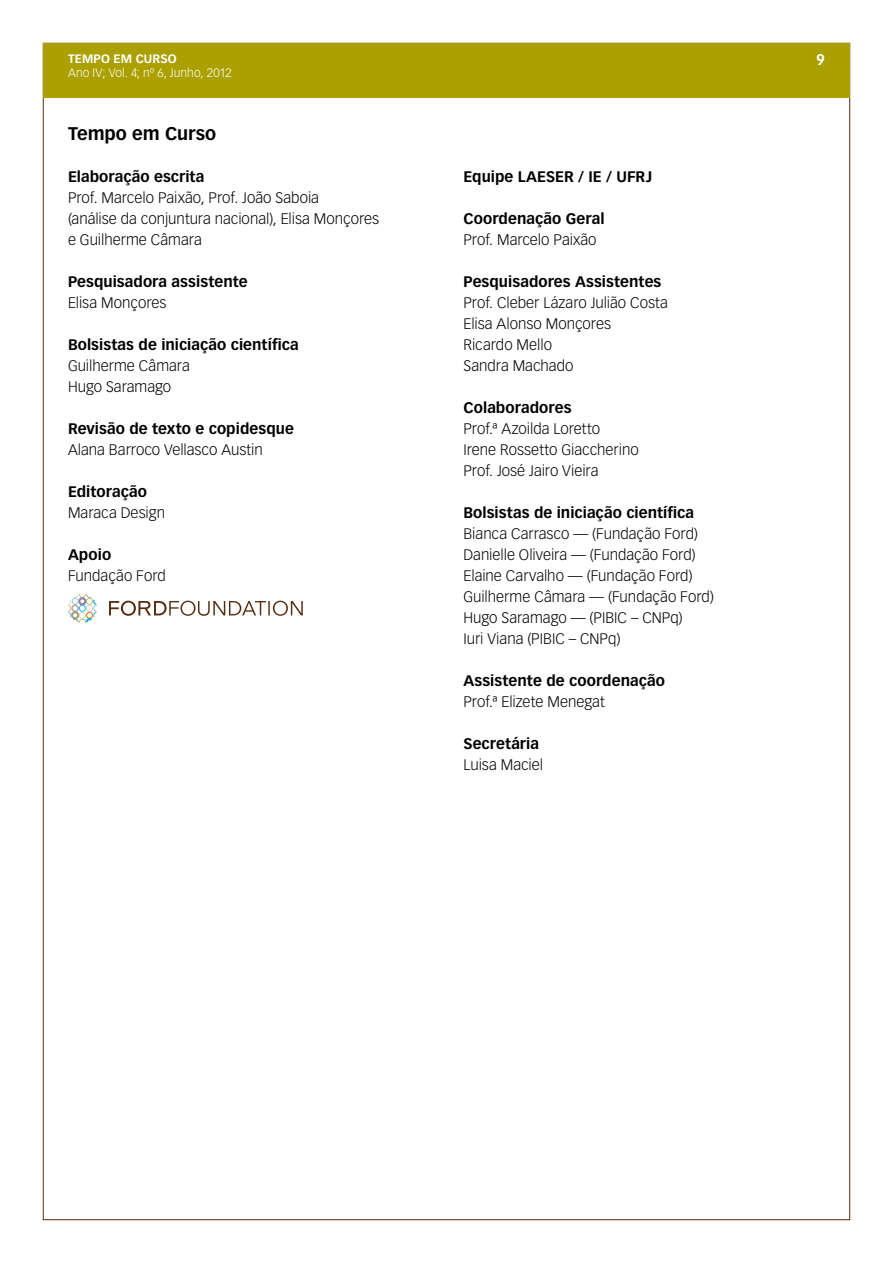
<style>
.page{position:relative;width:893px;height:1263px;background:#fff}
.page>*{position:absolute;margin:0;border:0;box-sizing:border-box;transform-origin:0 0}
.t1{font:700 18px "Vectora LT Std";letter-spacing:-.005em;color:#000}
.t2{font:300 15px/21px "Vectora LT Std";color:#000}
.t3{font:700 15px "Vectora LT Std";letter-spacing:.005em;color:#000}
.t4{font:700 15px "Vectora LT Std";color:#fff}
.t5{font:300 12px "Vectora LT Std";letter-spacing:.01em;color:#fff}
.t6{font:700 12px "Vectora LT Std";letter-spacing:.01em;color:#fff}
</style>
<div class="page">
<div style="left:43px;top:43px;width:806px;height:55px;background:#aba000"></div>
<svg style="left:109px;top:601px;width:194px;height:15px"></svg>
<svg style="left:68px;top:594px;width:29px;height:29px"></svg>
<p class="t6" style="left:68px;top:51px;width:110px">TEMPO EM CURSO</p>
<p class="t4" style="left:816px;top:51px;width:10px">9</p>
<p class="t5" style="left:68px;top:66px;width:165px">Ano IV; Vol. 4; nº 6, Junho, 2012</p>
<p class="t1" style="left:68px;top:122px;width:149px">Tempo em Curso</p>
<p class="t3" style="left:68px;top:167px;width:138px">Elaboração escrita</p>
<p class="t2" style="left:68px;top:187px;width:313px">Prof. Marcelo Paixão, Prof. João Saboia<br>(análise da conjuntura nacional), Elisa Monçores e Guilherme Câmara</p>
<p class="t3" style="left:68px;top:272px;width:181px">Pesquisadora assistente</p>
<p class="t2" style="left:68px;top:292px;width:100px">Elisa Monçores</p>
<p class="t3" style="left:68px;top:335px;width:232px">Bolsistas de iniciação científica</p>
<p class="t2" style="left:68px;top:355px;width:123px">Guilherme Câmara<br>Hugo Saramago</p>
<p class="t3" style="left:68px;top:419px;width:227px">Revisão de texto e copidesque</p>
<p class="t2" style="left:68px;top:439px;width:196px">Alana Barroco Vellasco Austin</p>
<p class="t3" style="left:68px;top:482px;width:80px">Editoração</p>
<p class="t2" style="left:68px;top:502px;width:99px">Maraca Design</p>
<p class="t3" style="left:68px;top:545px;width:45px">Apoio</p>
<p class="t2" style="left:68px;top:565px;width:99px">Fundação Ford</p>
<p class="t3" style="left:463px;top:167px;width:190px">Equipe LAESER / IE / UFRJ</p>
<p class="t3" style="left:463px;top:209px;width:143px">Coordenação Geral</p>
<p class="t2" style="left:463px;top:229px;width:135px">Prof. Marcelo Paixão</p>
<p class="t3" style="left:463px;top:272px;width:199px">Pesquisadores Assistentes</p>
<p class="t2" style="left:463px;top:292px;width:206px">Prof. Cleber Lázaro Julião Costa<br>Elisa Alonso Monçores<br>Ricardo Mello<br>Sandra Machado</p>
<p class="t3" style="left:463px;top:398px;width:109px">Colaboradores</p>
<p class="t2" style="left:463px;top:418px;width:177px">Prof.ª Azoilda Loretto<br>Irene Rossetto Giaccherino<br>Prof. José Jairo Vieira</p>
<p class="t3" style="left:463px;top:503px;width:232px">Bolsistas de iniciação científica</p>
<p class="t2" style="left:463px;top:523px;width:252px">Bianca Carrasco — (Fundação Ford)<br>Danielle Oliveira — (Fundação Ford)<br>Elaine Carvalho — (Fundação Ford)<br>Guilherme Câmara — (Fundação Ford)<br>Hugo Saramago — (PIBIC – CNPq)<br>Iuri Viana (PIBIC – CNPq)</p>
<p class="t3" style="left:463px;top:671px;width:203px">Assistente de coordenação</p>
<p class="t2" style="left:463px;top:691px;width:143px">Prof.ª Elizete Menegat</p>
<p class="t3" style="left:463px;top:734px;width:77px">Secretária</p>
<p class="t2" style="left:463px;top:754px;width:81px">Luisa Maciel</p>
</div>
